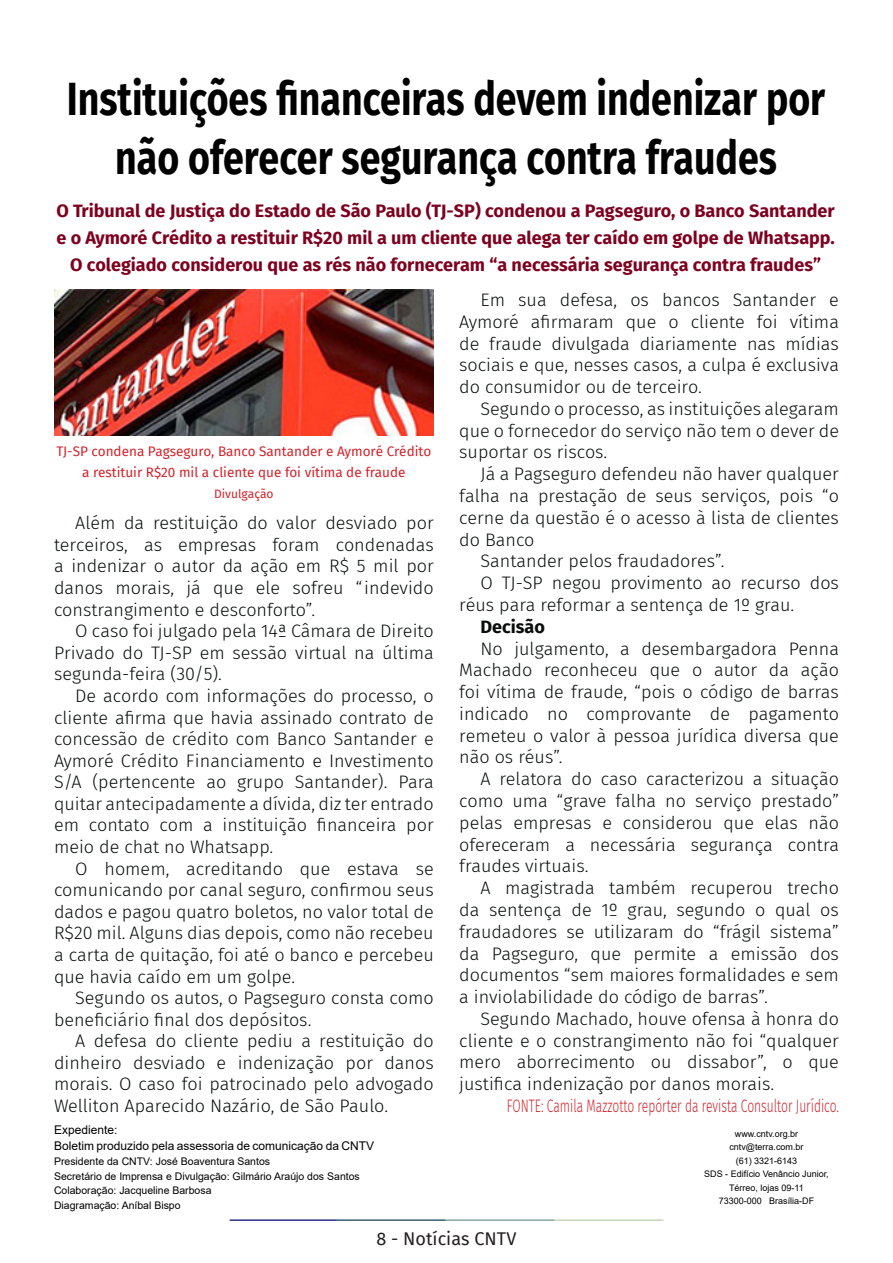
<style>
.page{position:relative;width:893px;height:1263px;background:#fff}
.page>*{position:absolute;margin:0;border:0;box-sizing:border-box;transform-origin:0 0}
.t1{font:700 46.8px/58.5px "Fira Sans";color:#000001;text-align:center;scale:.8 1}
.t2{font:300 18px/21.8px "Fira Sans";color:#080d0b;text-align:justify}
.t3{font:700 18px/27px "Fira Sans";color:#7e0220;text-align:center}
.t4{font:300 18px "Fira Sans";color:#d1232a;scale:.67 1}
.t5{font:18px "Fira Sans";color:#231f20}
.t6{font:700 18px "Fira Sans";color:#080d0b}
.t7{font:13.5px/21px "Fira Sans";color:#d1232a;text-align:center}
.t8{font:12px "Arial";color:#000}
.t9{font:12px "Fira Sans";color:#d1232a}
.t10{font:10.5px "Arial";color:#000}
.t11{font:9px/13.5px "Arial";color:#000;text-align:center}
</style>
<div class="page">
<hr style="left:230px;top:1219px;width:107px;height:2px;background:#2f3088">
<hr style="left:337px;top:1219px;width:109px;height:2px;background:#3a5f6d">
<hr style="left:446px;top:1219px;width:109px;height:2px;background:#87a59a">
<hr style="left:555px;top:1219px;width:108px;height:2px;background:#c6d5b7">
<img style="left:54px;top:289px;width:380px;height:146px">
<p class="t1" style="left:67px;top:66px;width:950px">Instituições financeiras devem indenizar por não oferecer segurança contra fraudes</p>
<p class="t3" style="left:56px;top:196px;width:780px">O Tribunal de Justiça do Estado de São Paulo (TJ-SP) condenou a Pagseguro, o Banco Santander e o Aymoré Crédito a restituir R$20 mil a um cliente que alega ter caído em golpe de Whatsapp.<br>O colegiado considerou que as rés não forneceram “a necessária segurança contra fraudes”</p>
<p class="t7" style="left:56px;top:441px;width:376px">TJ-SP condena Pagseguro, Banco Santander e Aymoré Crédito a restituir R$20 mil a cliente que foi vítima de fraude</p>
<p class="t9" style="left:214px;top:485px;width:61px">Divulgação</p>
<p class="t2" style="left:54px;top:512px;width:381px;text-indent:21px">Além da restituição do valor desviado por terceiros, as empresas foram condenadas a indenizar o autor da ação em R$ 5 mil por danos morais, já que ele sofreu “indevido constrangimento e desconforto”.</p>
<p class="t2" style="left:54px;top:620px;width:381px;text-indent:21px">O caso foi julgado pela 14ª Câmara de Direito Privado do TJ-SP em sessão virtual na última segunda-feira (30/5).</p>
<p class="t2" style="left:54px;top:685px;width:381px;text-indent:21px">De acordo com informações do processo, o cliente afirma que havia assinado contrato de concessão de crédito com Banco Santander e Aymoré Crédito Financiamento e Investimento S/A (pertencente ao grupo Santander). Para quitar antecipadamente a dívida, diz ter entrado em contato com a instituição financeira por meio de chat no Whatsapp.</p>
<p class="t2" style="left:54px;top:857px;width:381px;text-indent:21px">O homem, acreditando que estava se comunicando por canal seguro, confirmou seus dados e pagou quatro boletos, no valor total de R$20 mil. Alguns dias depois, como não recebeu a carta de quitação, foi até o banco e percebeu que havia caído em um golpe.</p>
<p class="t2" style="left:54px;top:987px;width:381px;text-indent:21px">Segundo os autos, o Pagseguro consta como beneficiário final dos depósitos.</p>
<p class="t2" style="left:54px;top:1030px;width:381px;text-indent:21px">A defesa do cliente pediu a restituição do dinheiro desviado e indenização por danos morais. O caso foi patrocinado pelo advogado Welliton Aparecido Nazário, de São Paulo.</p>
<p class="t8" style="left:54px;top:1121px;width:65px">Expediente:</p>
<p class="t8" style="left:54px;top:1138px;width:322px">Boletim produzido pela assessoria de comunicação da CNTV</p>
<p class="t10" style="left:54px;top:1154px;width:218px">Presidente da CNTV: José Boaventura Santos</p>
<p class="t10" style="left:54px;top:1169px;width:307px">Secretário de Imprensa e Divulgação: Gilmário Araújo dos Santos</p>
<p class="t10" style="left:54px;top:1183px;width:159px">Colaboração: Jacqueline Barbosa</p>
<p class="t10" style="left:54px;top:1198px;width:128px">Diagramação: Aníbal Bispo</p>
<p class="t2" style="left:459px;top:289px;width:381px;text-indent:21px">Em sua defesa, os bancos Santander e Aymoré afirmaram que o cliente foi vítima de fraude divulgada diariamente nas mídias sociais e que, nesses casos, a culpa é exclusiva do consumidor ou de terceiro.</p>
<p class="t2" style="left:459px;top:398px;width:381px;text-indent:21px">Segundo o processo, as instituições alegaram que o fornecedor do serviço não tem o dever de suportar os riscos.</p>
<p class="t2" style="left:459px;top:463px;width:381px;text-indent:21px">Já a Pagseguro defendeu não haver qualquer falha na prestação de seus serviços, pois “o cerne da questão é o acesso à lista de clientes do Banco</p>
<p class="t2" style="left:480px;top:550px;width:245px">Santander pelos fraudadores”.</p>
<p class="t2" style="left:459px;top:572px;width:381px;text-indent:21px">O TJ-SP negou provimento ao recurso dos réus para reformar a sentença de 1º grau.</p>
<p class="t6" style="left:480px;top:611px;width:66px">Decisão</p>
<p class="t2" style="left:459px;top:637px;width:381px;text-indent:21px">No julgamento, a desembargadora Penna Machado reconheceu que o autor da ação foi vítima de fraude, “pois o código de barras indicado no comprovante de pagamento remeteu o valor à pessoa jurídica diversa que não os réus”.</p>
<p class="t2" style="left:459px;top:768px;width:381px;text-indent:21px">A relatora do caso caracterizou a situação como uma “grave falha no serviço prestado” pelas empresas e considerou que elas não ofereceram a necessária segurança contra fraudes virtuais.</p>
<p class="t2" style="left:459px;top:877px;width:381px;text-indent:21px">A magistrada também recuperou trecho da sentença de 1º grau, segundo o qual os fraudadores se utilizaram do “frágil sistema” da Pagseguro, que permite a emissão dos documentos “sem maiores formalidades e sem a inviolabilidade do código de barras”.</p>
<p class="t2" style="left:459px;top:1008px;width:381px;text-indent:21px">Segundo Machado, houve ofensa à honra do cliente e o constrangimento não foi “qualquer mero aborrecimento ou dissabor”, o que justifica indenização por danos morais.</p>
<p class="t4" style="left:507px;top:1093px;width:497px">FONTE: Camila Mazzotto repórter da revista Consultor Jurídico.</p>
<p class="t11" style="left:735px;top:1127px;width:65px">www.cntv.org.br</p>
<p class="t11" style="left:729px;top:1140px;width:76px">cntv@terra.com.br</p>
<p class="t11" style="left:736px;top:1154px;width:63px">(61) 3321-6143</p>
<p class="t11" style="left:704px;top:1167px;width:126px">SDS - Edifício Venâncio Junior,<br>Térreo, lojas 09-11</p>
<p class="t11" style="left:719px;top:1194px;width:97px">73300-000 Brasília-DF</p>
<p class="t5" style="left:377px;top:1225px;width:141px">8 - Notícias CNTV</p>
</div>
